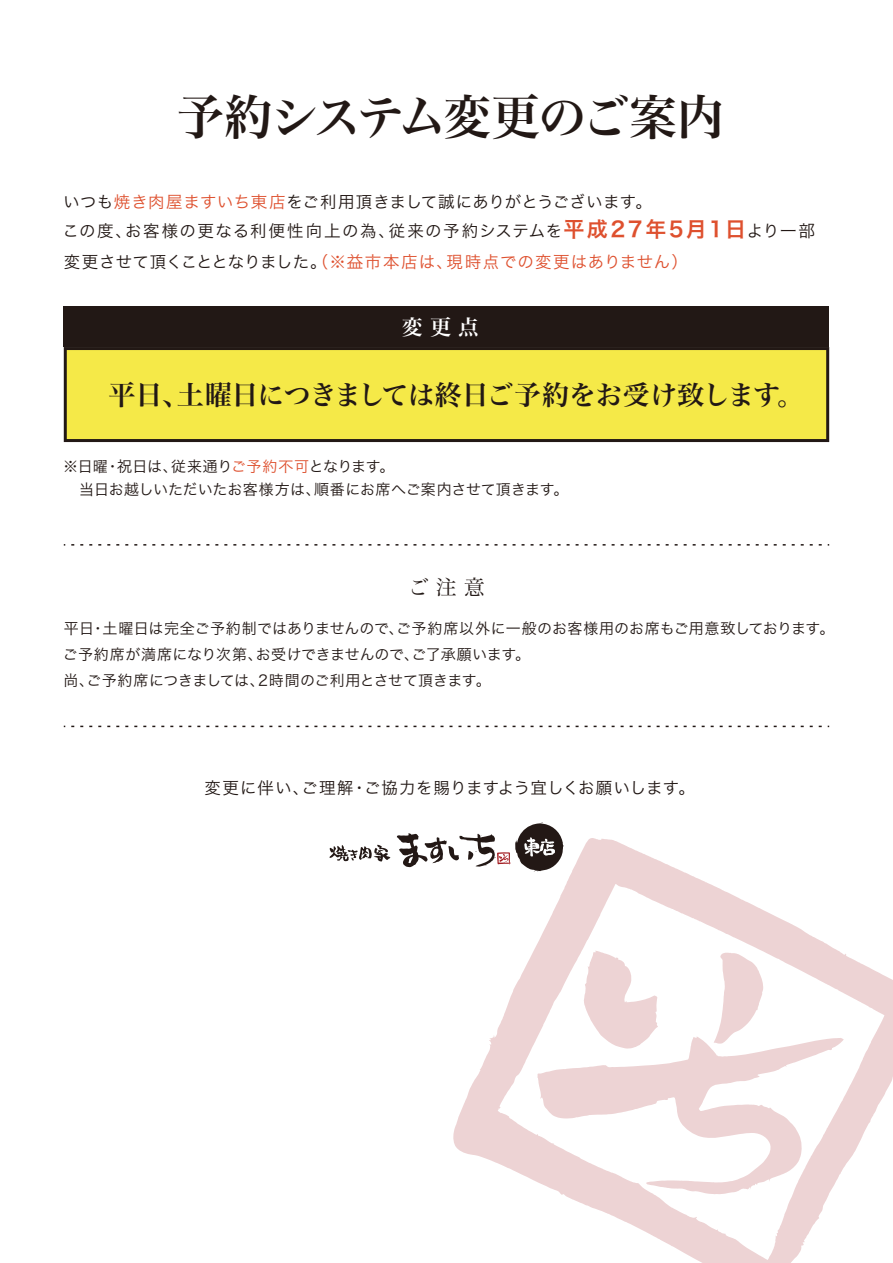
<style>
.page{position:relative;width:893px;height:1263px;background:#fff}
.page>*{position:absolute;margin:0;border:0;box-sizing:border-box;transform-origin:0 0}
.t1{font:48px "Hira Min Pro W6";letter-spacing:-.045em;color:#221815}
.t2{font:27px "Hira Min Pro W6";letter-spacing:-.025em;color:#221815}
.t3{font:21px "Hira Min Pro W6";color:#fff}
.t4{font:21px "Hira Min Pro W3";color:#221815}
.t5{font:16.5px/30.5px "Hira Kaku Pro W3";letter-spacing:.04em;color:#221815}
.t6{font:15px/26.2px "Hira Kaku Pro W3";letter-spacing:.005em;color:#221815}
.s1{color:#de502e}
.s2{font-family:"Hira Kaku Pro W6";font-size:21px;color:#de502e}
</style>
<div class="page">
<svg style="left:64px;top:347px;width:765px;height:95px;background:#e5d944"></svg>
<div style="left:64px;top:306px;width:765px;height:41px;background:#221815"></div>
<svg style="left:329px;top:844px;width:61px;height:17px"></svg>
<svg style="left:397px;top:823px;width:165px;height:45px"></svg>
<svg style="left:71px;top:544px;width:758px;height:2px"></svg>
<svg style="left:71px;top:726px;width:758px;height:1px"></svg>
<svg style="left:453px;top:838px;width:440px;height:425px"></svg>
<h1 class="t1" style="left:177px;top:74px;width:549px">予約システム変更のご案内</h1>
<p class="t5" style="left:62px;top:185px;width:754px">いつも<span class="s1">焼き肉屋ますいち東店</span>をご利用頂きまして誠にありがとうございます。<br>この度、お客様の更なる利便性向上の為、従来の予約システムを<span class="s2">平成27年5月1日</span>より一部変更させて頂くこととなりました。<span class="s1">（※益市本店は、現時点での変更はありません）</span></p>
<h3 class="t3" style="left:402px;top:309px;width:79px">変更点</h3>
<h2 class="t2" style="left:109px;top:371px;width:697px">平日、土曜日につきましては終日ご予約をお受け致します。</h2>
<p class="t6" style="left:63px;top:453px;width:507px;line-height:23.2px">※日曜・祝日は、従来通り<span class="s1">ご予約不可</span>となります。<br>　当日お越しいただいたお客様方は、順番にお席へご案内させて頂きます。</p>
<h3 class="t4" style="left:408px;top:569px;width:78px">ご注意</h3>
<p class="t6" style="left:63px;top:614px;width:773px">平日・土曜日は完全ご予約制ではありませんので、ご予約席以外に一般のお客様用のお席もご用意致しております。ご予約席が満席になり次第、お受けできませんので、ご了承願います。<br>尚、ご予約席につきましては、2時間のご利用とさせて頂きます。</p>
<p class="t5" style="left:204px;top:771px;width:492px">変更に伴い、ご理解・ご協力を賜りますよう宜しくお願いします。</p>
</div>
